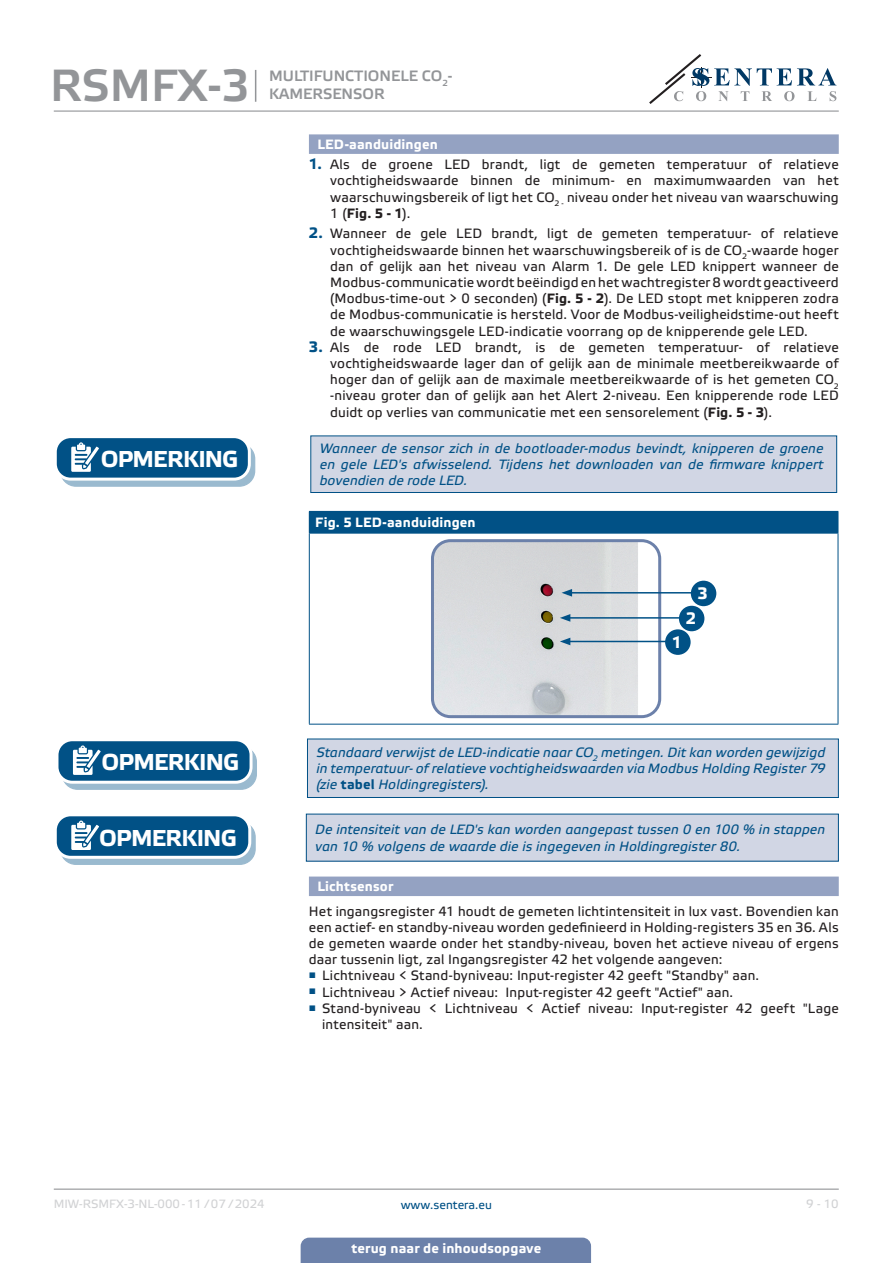
<style>
.page{position:relative;width:893px;height:1263px;background:#fff}
.page>*{position:absolute;margin:0;border:0;box-sizing:border-box;transform-origin:0 0}
.t1{font:45px "Etelka Medium Pro";color:#939598}
.t2{font:700 22.95px "Etelka Text Pro";letter-spacing:-.035em;color:#fff}
.TABLE_TEXT_WHITE{font:700 16.5px "Etelka Text Pro";color:#fff}
.t3{font:15px/18px "Etelka Medium Pro";color:#939598}
.body{font:13.5px/16.2px "Etelka Text Pro";letter-spacing:.015em;color:#231f20;text-align:justify}
.attention{font:italic 13.5px/16.2px "Etelka Text Pro";letter-spacing:.01em;color:#015186;text-align:justify}
.table_text{font:700 13.5px "Etelka Text Pro";letter-spacing:.01em;color:#fff}
.Number-roman{font:700 13.5px "Etelka Text Pro";letter-spacing:.01em;color:#fff}
.t4{font:12px "Etelka Text Pro";color:#d1d2d4}
.t5{font:12px "Etelka Text Pro";color:#015186}
.s1{font-weight:700;font-size:15px;color:#015186}
.s2{font-weight:700}
.s3{font-weight:700;font-style:normal}
</style>
<div class="page">
<hr style="left:54px;top:111px;width:785px;height:1px;background:#939598">
<hr style="left:54px;top:1188px;width:785px;height:2px;background:#939598">
<svg style="left:649px;top:54px;width:187px;height:50px"></svg>
<div style="left:301px;top:1237px;width:290px;height:26px;background:#6c81aa"></div>
<hr style="left:255px;top:70px;width:1px;height:32px;background:#939598">
<div style="left:309px;top:134px;width:530px;height:20px;background:#94a2c2"></div>
<div style="left:309px;top:876px;width:530px;height:20px;background:#94a2c2"></div>
<div style="left:61px;top:444px;width:194px;height:42px;background:#9abacf;border-radius:15px"></div>
<div style="left:60px;top:443px;width:195px;height:44px;border:1px solid #015186;border-radius:15px"></div>
<div style="left:55px;top:437px;width:194px;height:42px;background:#015186;border-radius:15px"></div>
<div style="left:54px;top:435px;width:197px;height:46px;border:3px solid #fff;border-radius:15px"></div>
<svg style="left:71px;top:442px;width:33px;height:38px"></svg>
<div style="left:311px;top:436px;width:526px;height:56px;background:#d1d6e4"></div>
<div style="left:310px;top:435px;width:527px;height:58px;border:1px solid #015186"></div>
<div style="left:309px;top:511px;width:529px;height:22px;background:#015186"></div>
<svg style="left:838px;top:512px;width:1px;height:21px"></svg>
<hr style="left:309px;top:533px;width:529px;height:1px;background:#015186">
<hr style="left:309px;top:533px;width:1px;height:191px;background:#015186">
<hr style="left:838px;top:533px;width:1px;height:191px;background:#015186">
<hr style="left:309px;top:724px;width:529px;height:1px;background:#015186">
<img style="left:435px;top:543px;width:225px;height:174px">
<div style="left:431px;top:539px;width:230px;height:179px;border:3px solid #6c81aa;border-radius:18px"></div>
<hr style="left:570px;top:592px;width:129px;height:1px;background:#015186">
<svg style="left:562px;top:589px;width:10px;height:8px"></svg>
<hr style="left:568px;top:617px;width:118px;height:2px;background:#015186">
<svg style="left:560px;top:614px;width:10px;height:8px"></svg>
<hr style="left:568px;top:641px;width:118px;height:1px;background:#015186">
<svg style="left:560px;top:638px;width:10px;height:7px"></svg>
<div style="left:691px;top:581px;width:25px;height:25px;background:#015186;border-radius:50%"></div>
<div style="left:679px;top:606px;width:25px;height:25px;background:#015186;border-radius:50%"></div>
<div style="left:665px;top:629px;width:26px;height:26px;background:#015186;border-radius:50%"></div>
<div style="left:62px;top:747px;width:194px;height:42px;background:#9abacf;border-radius:15px"></div>
<div style="left:62px;top:746px;width:195px;height:44px;border:1px solid #015186;border-radius:15px"></div>
<div style="left:57px;top:740px;width:194px;height:42px;background:#015186;border-radius:15px"></div>
<div style="left:55px;top:738px;width:198px;height:46px;border:3px solid #fff;border-radius:15px"></div>
<svg style="left:73px;top:745px;width:33px;height:38px"></svg>
<div style="left:307px;top:739px;width:531px;height:58px;background:#d1d6e4"></div>
<div style="left:307px;top:739px;width:532px;height:59px;border:1px solid #015186"></div>
<div style="left:61px;top:822px;width:194px;height:42px;background:#9abacf;border-radius:15px"></div>
<div style="left:60px;top:821px;width:196px;height:44px;border:1px solid #015186;border-radius:15px"></div>
<div style="left:55px;top:815px;width:195px;height:42px;background:#015186;border-radius:15px"></div>
<div style="left:54px;top:813px;width:197px;height:46px;border:3px solid #fff;border-radius:15px"></div>
<svg style="left:71px;top:820px;width:33px;height:38px"></svg>
<div style="left:306px;top:814px;width:532px;height:47px;background:#d1d6e4"></div>
<h1 class="t1" style="left:50px;top:61px;width:201px">RSMFX-3</h1>
<p class="t3" style="left:269px;top:67px;width:185px">MULTIFUNCTIONELE CO<sub>2</sub>-<br>KAMERSENSOR</p>
<p class="Number-roman" style="left:317px;top:137px;width:122px">LED-aanduidingen</p>
<p class="body" style="left:330px;top:157px;width:510px;text-indent:-21px"><span class="s1">1.</span> Als de groene LED brandt, ligt de gemeten temperatuur of relatieve vochtigheidswaarde binnen de minimum- en maximumwaarden van het waarschuwingsbereik of ligt het CO<sub>2</sub> <sub>-</sub> niveau onder het niveau van waarschuwing 1 (<span class="s2">Fig. 5 - 1</span>).</p>
<p class="body" style="left:330px;top:226px;width:510px;text-indent:-21px"><span class="s1">2.</span> Wanneer de gele LED brandt, ligt de gemeten temperatuur- of relatieve vochtigheidswaarde binnen het waarschuwingsbereik of is de CO<sub>2</sub>-waarde hoger dan of gelijk aan het niveau van Alarm 1. De gele LED knippert wanneer de Modbus-communicatie wordt beëindigd en het wachtregister 8 wordt geactiveerd (Modbus-time-out &gt; 0 seconden) (<span class="s2">Fig. 5 - 2</span>). De LED stopt met knipperen zodra de Modbus-communicatie is hersteld. Voor de Modbus-veiligheidstime-out heeft de waarschuwingsgele LED-indicatie voorrang op de knipperende gele LED.</p>
<p class="body" style="left:330px;top:340px;width:510px;text-indent:-21px"><span class="s1">3.</span> Als de rode LED brandt, is de gemeten temperatuur- of relatieve vochtigheidswaarde lager dan of gelijk aan de minimale meetbereikwaarde of hoger dan of gelijk aan de maximale meetbereikwaarde of is het gemeten CO<sub>2 </sub>-niveau groter dan of gelijk aan het Alert 2-niveau. Een knipperende rode LED duidt op verlies van communicatie met een sensorelement (<span class="s2">Fig. 5 - 3</span>).</p>
<p class="t2" style="left:101px;top:447px;width:139px">OPMERKING</p>
<p class="attention" style="left:320px;top:441px;width:505px">Wanneer de sensor zich in de bootloader-modus bevindt, knipperen de groene en gele LED's afwisselend. Tijdens het downloaden van de firmware knippert bovendien de rode LED.</p>
<p class="table_text" style="left:315px;top:515px;width:162px">Fig. 5 LED-aanduidingen</p>
<p class="TABLE_TEXT_WHITE" style="left:698px;top:584px;width:12px">3</p>
<p class="TABLE_TEXT_WHITE" style="left:686px;top:610px;width:12px">2</p>
<p class="TABLE_TEXT_WHITE" style="left:672px;top:633px;width:12px">1</p>
<p class="t2" style="left:102px;top:750px;width:139px">OPMERKING</p>
<p class="attention" style="left:316px;top:745px;width:510px">Standaard verwijst de LED-indicatie naar CO<sub>2</sub> metingen. Dit kan worden gewijzigd in temperatuur- of relatieve vochtigheidswaarden via Modbus Holding Register 79 (zie <span class="s3">tabel</span> Holdingregisters).</p>
<p class="t2" style="left:99px;top:825px;width:139px">OPMERKING</p>
<p class="attention" style="left:315px;top:822px;width:512px">De intensiteit van de LED's kan worden aangepast tussen 0 en 100 % in stappen van 10 % volgens de waarde die is ingegeven in Holdingregister 80.</p>
<p class="Number-roman" style="left:317px;top:879px;width:77px">Lichtsensor</p>
<p class="body" style="left:309px;top:904px;width:531px">Het ingangsregister 41 houdt de gemeten lichtintensiteit in lux vast. Bovendien kan een actief- en standby-niveau worden gedefinieerd in Holding-registers 35 en 36. Als de gemeten waarde onder het standby-niveau, boven het actieve niveau of ergens daar tussenin ligt, zal Ingangsregister 42 het volgende aangeven:</p>
<p class="body" style="left:309px;top:968px;width:452px"><sup>■</sup> Lichtniveau &lt; Stand-byniveau: Input-register 42 geeft "Standby" aan.</p>
<p class="body" style="left:309px;top:985px;width:426px"><sup>■</sup> Lichtniveau &gt; Actief niveau: Input-register 42 geeft "Actief" aan.</p>
<p class="body" style="left:322px;top:1001px;width:518px;text-indent:-13px"><sup>■</sup> Stand-byniveau &lt; Lichtniveau &lt; Actief niveau: Input-register 42 geeft "Lage intensiteit" aan.</p>
<p class="t4" style="left:54px;top:1197px;width:212px">MIW-RSMFX-3-NL-000 - 11 / 07 / 2024</p>
<p class="t5" style="left:401px;top:1198px;width:93px">www.sentera.eu</p>
<p class="t4" style="left:806px;top:1197px;width:34px">9 - 10</p>
<p class="table_text" style="left:351px;top:1240px;width:191px">terug naar de inhoudsopgave</p>
</div>
